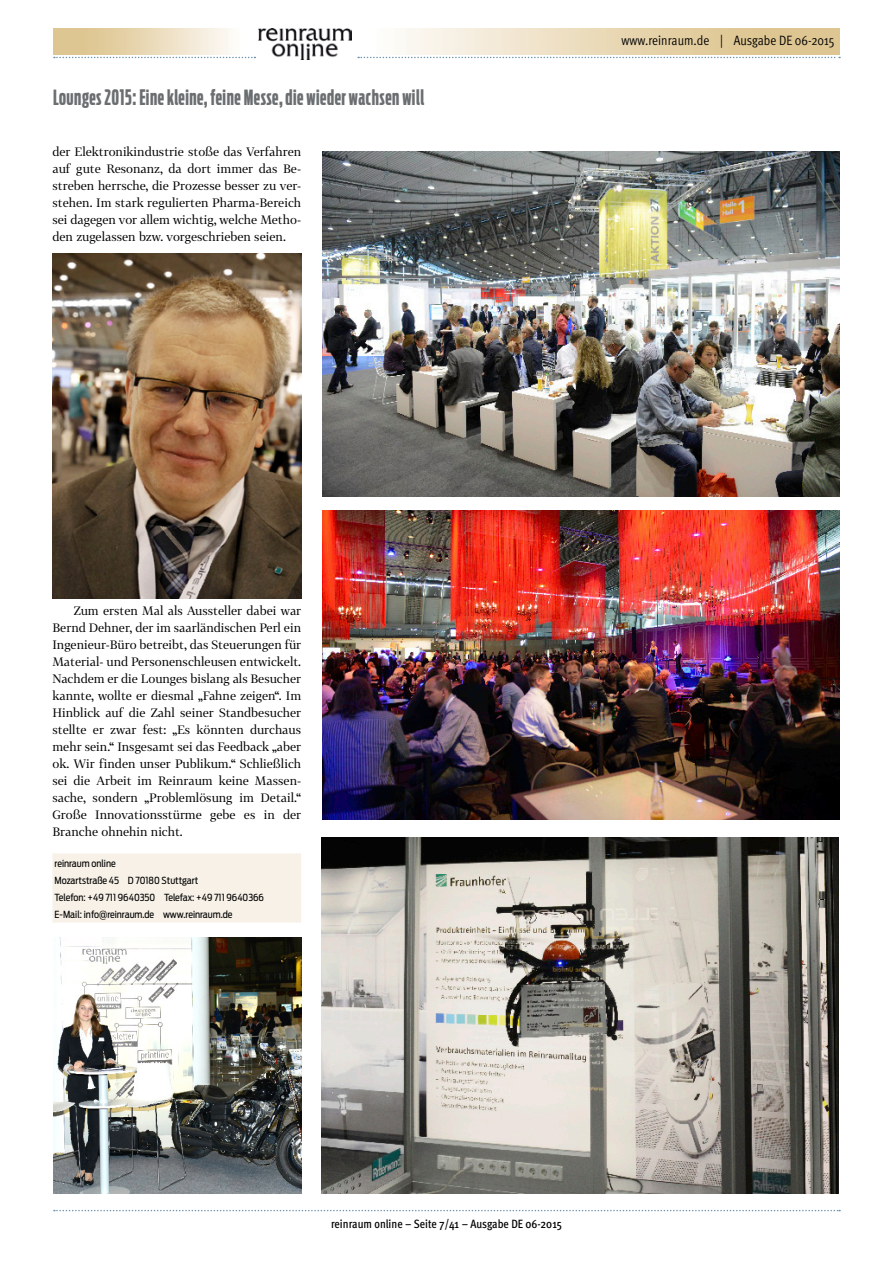
<style>
.page{position:relative;width:893px;height:1263px;background:#fff}
.page>*{position:absolute;margin:0;border:0;box-sizing:border-box;transform-origin:0 0}
.t1{font:700 21px "Antenna Comp";letter-spacing:.025em;color:#6b6e71}
.t2{font:13.5px "Meta OT Cond Norm";color:#000}
.t3{font:12px/17px "Tabac G2";color:#000;text-align:justify}
.t4{font:500 condensed 12px "Meta OT";color:#000}
.t5{font:9.75px/17px "Antenna Cond";color:#000}
</style>
<div class="page">
<svg style="left:358px;top:57px;width:482px;height:1px"></svg>
<svg style="left:54px;top:57px;width:201px;height:1px"></svg>
<svg style="left:54px;top:1210px;width:786px;height:1px"></svg>
<img style="left:258px;top:29px;width:94px;height:31px">
<div style="left:52px;top:853px;width:249px;height:18px;background:#f7f1e7"></div>
<div style="left:52px;top:870px;width:249px;height:18px;background:#f7f1e7"></div>
<div style="left:52px;top:887px;width:249px;height:18px;background:#f7f1e7"></div>
<div style="left:52px;top:904px;width:249px;height:18px;background:#f7f1e7"></div>
<img style="left:322px;top:151px;width:518px;height:345px">
<img style="left:322px;top:511px;width:518px;height:308px">
<img style="left:52px;top:253px;width:249px;height:345px">
<img style="left:53px;top:938px;width:248px;height:256px">
<img style="left:322px;top:838px;width:517px;height:355px">
<h1 class="t1" style="left:53px;top:86px;width:373px">Lounges 2015: Eine kleine, feine Messe, die wieder wachsen will</h1>
<p class="t3" style="left:52px;top:143px;width:250px">der Elektronikindustrie stoße das Verfahren auf gute Resonanz, da dort immer das Be&shy;streben herrsche, die Prozesse besser zu ver&shy;stehen. Im stark regulierten Pharma-Bereich sei dagegen vor allem wichtig, welche Metho&shy;den zugelassen bzw. vorgeschrieben seien.</p>
<p class="t2" style="left:621px;top:32px;width:215px">www.reinraum.de | Ausgabe DE 06-2015</p>
<p class="t3" style="left:52px;top:602px;width:250px;text-indent:21px">Zum ersten Mal als Aussteller dabei war Bernd Dehner, der im saarländischen Perl ein Ingenieur-Büro betreibt, das Steuerungen für Material- und Personenschleusen entwickelt.<br>Nachdem er die Lounges bislang als Besucher kannte, wollte er diesmal „Fahne zeigen“. Im Hinblick auf die Zahl seiner Standbesucher stellte er zwar fest: „Es könnten durchaus mehr sein.“ Insgesamt sei das Feedback „aber ok. Wir finden unser Publikum.“ Schließlich sei die Arbeit im Reinraum keine Massen&shy;sache, sondern „Problemlösung im Detail.“ Große Innovationsstürme gebe es in der Branche ohnehin nicht.</p>
<p class="t5" style="left:55px;top:855px;width:211px">reinraum online<br>Mozartstraße 45 D 70180 Stuttgart<br>Telefon: +49 711 9640350 Telefax: +49 711 9640366<br>E-Mail: info@reinraum.de www.reinraum.de</p>
<p class="t4" style="left:331px;top:1216px;width:232px">reinraum online – Seite 7/41 – Ausgabe DE 06-2015</p>
</div>
